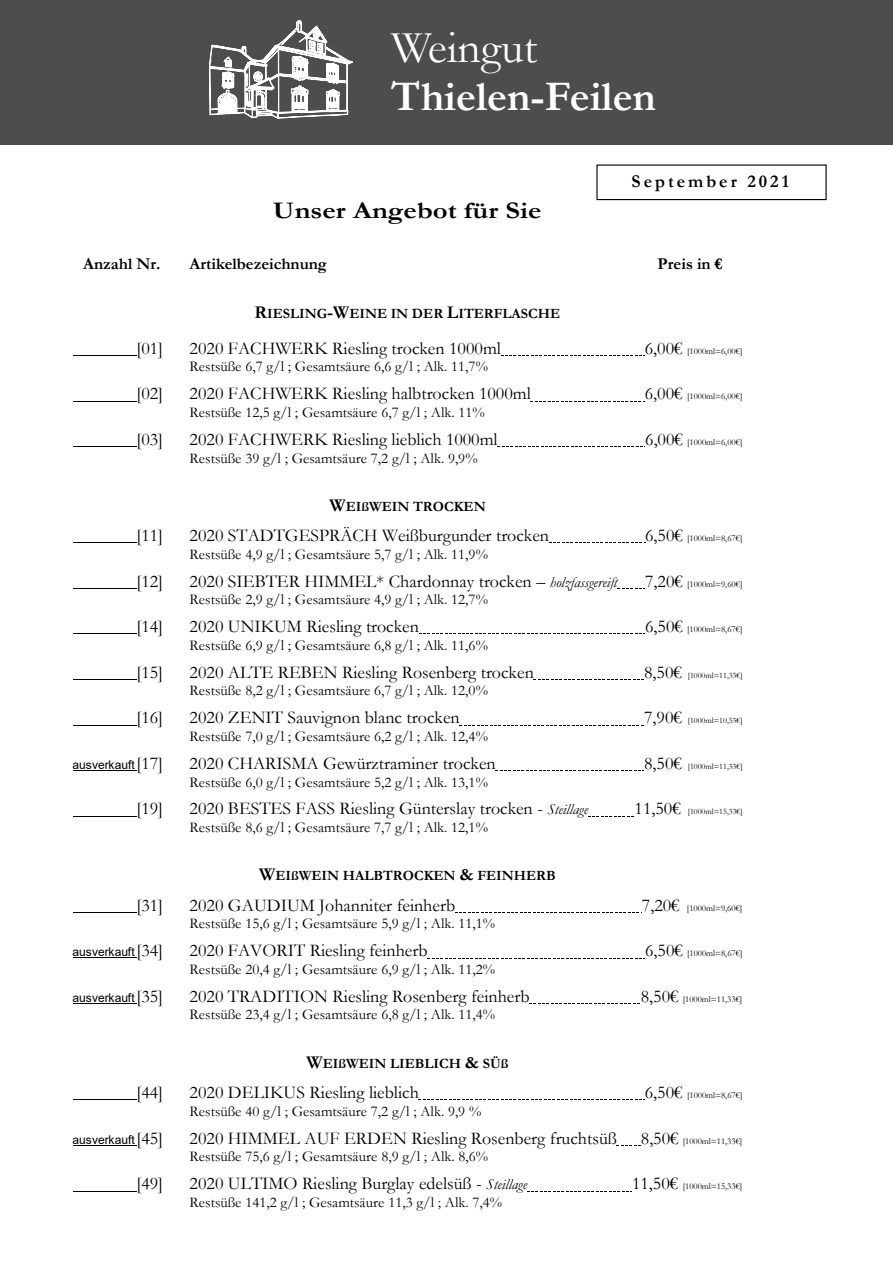
<style>
.page{position:relative;width:893px;height:1263px;background:#fff}
.page>*{position:absolute;margin:0;border:0;box-sizing:border-box;transform-origin:0 0}
.t1{font:45.75px "Garamond";color:#fff}
.t2{font:700 42.45px "Garamond";color:#fff}
.t3{font:700 24px "Garamond";color:#000;scale:1.2 1}
.t4{font:18px "Garamond";color:#000}
.t5{font:700 18px "Garamond";letter-spacing:.17em;color:#000}
.t6{font:700 16.5px "Garamond";color:#000}
.t7{font:15px "Garamond";color:#000}
.t8{font:700 14.25px "Garamond";color:#000}
.t9{font:12px "Arial";letter-spacing:-.005em;color:#000}
.t10{font:9px "Garamond";letter-spacing:-.01em;color:#000}
.t11{font:8.25px "Garamond";letter-spacing:.01em;color:#000}
.s1{font-size:18px}
.s2{font-style:italic;font-size:15px}
.s3{font-family:"Garamond";font-size:18px}
</style>
<div class="page">
<div style="left:0;top:0;width:893px;height:145px;background:#4d4d4f"></div>
<svg style="left:209px;top:21px;width:144px;height:97px"></svg>
<hr style="left:73px;top:355px;width:64px;height:1px;background:#000">
<svg style="left:501px;top:355px;width:144px;height:1px"></svg>
<hr style="left:73px;top:401px;width:64px;height:1px;background:#000">
<svg style="left:531px;top:401px;width:114px;height:1px"></svg>
<hr style="left:73px;top:446px;width:64px;height:1px;background:#000">
<svg style="left:498px;top:446px;width:147px;height:1px"></svg>
<hr style="left:73px;top:542px;width:64px;height:1px;background:#000">
<svg style="left:549px;top:542px;width:96px;height:1px"></svg>
<hr style="left:73px;top:588px;width:64px;height:1px;background:#000">
<svg style="left:618px;top:588px;width:27px;height:1px"></svg>
<hr style="left:73px;top:633px;width:64px;height:1px;background:#000">
<svg style="left:419px;top:633px;width:226px;height:1px"></svg>
<hr style="left:73px;top:679px;width:64px;height:1px;background:#000">
<svg style="left:534px;top:679px;width:110px;height:1px"></svg>
<hr style="left:73px;top:725px;width:64px;height:1px;background:#000">
<svg style="left:460px;top:725px;width:183px;height:1px"></svg>
<hr style="left:73px;top:770px;width:64px;height:1px;background:#000">
<svg style="left:496px;top:770px;width:148px;height:1px"></svg>
<hr style="left:73px;top:816px;width:64px;height:1px;background:#000">
<svg style="left:588px;top:816px;width:46px;height:1px"></svg>
<hr style="left:73px;top:912px;width:64px;height:1px;background:#000">
<svg style="left:455px;top:912px;width:187px;height:1px"></svg>
<hr style="left:73px;top:957px;width:64px;height:1px;background:#000">
<hr style="left:73px;top:1003px;width:64px;height:1px;background:#000">
<svg style="left:529px;top:1003px;width:111px;height:1px"></svg>
<hr style="left:73px;top:1099px;width:64px;height:1px;background:#000">
<svg style="left:419px;top:1099px;width:226px;height:1px"></svg>
<hr style="left:73px;top:1145px;width:64px;height:1px;background:#000">
<svg style="left:617px;top:1145px;width:24px;height:1px"></svg>
<hr style="left:73px;top:1190px;width:64px;height:1px;background:#000">
<div style="left:596px;top:164px;width:231px;height:36px;border:1px solid #000"></div>
<h1 class="t1" style="left:391px;top:17px;width:147px">Weingut</h1>
<h2 class="t2" style="left:391px;top:67px;width:266px">Thielen-Feilen</h2>
<h3 class="t3" style="left:273px;top:194px;width:226px">Unser Angebot für Sie</h3>
<p class="t5" style="left:631px;top:169px;width:159px">September 2021</p>
<p class="t6" style="left:83px;top:252px;width:79px">Anzahl Nr.</p>
<p class="t6" style="left:190px;top:252px;width:139px">Artikelbezeichnung</p>
<p class="t6" style="left:658px;top:252px;width:67px">Preis in €</p>
<p class="t8" style="left:255px;top:304px;width:307px"><span class="s1">R</span>IESLING<span class="s1">-W</span>EINE IN DER <span class="s1">L</span>ITERFLASCHE</p>
<p class="t4" style="left:137px;top:336px;width:28px">[01]</p>
<p class="t4" style="left:190px;top:336px;width:313px">2020 FACHWERK Riesling trocken 1000ml</p>
<p class="t10" style="left:645px;top:345px;width:99px"><span class="s1">6,00€</span> [1000ml=6,00€]</p>
<p class="t7" style="left:190px;top:356px;width:300px">Restsüße 6,7 g/l ; Gesamtsäure 6,6 g/l ; Alk. 11,7%</p>
<p class="t4" style="left:137px;top:381px;width:28px">[02]</p>
<p class="t4" style="left:190px;top:381px;width:343px">2020 FACHWERK Riesling halbtrocken 1000ml</p>
<p class="t10" style="left:645px;top:390px;width:99px"><span class="s1">6,00€</span> [1000ml=6,00€]</p>
<p class="t7" style="left:190px;top:402px;width:297px">Restsüße 12,5 g/l ; Gesamtsäure 6,7 g/l ; Alk. 11%</p>
<p class="t4" style="left:137px;top:427px;width:28px">[03]</p>
<p class="t4" style="left:190px;top:427px;width:310px">2020 FACHWERK Riesling lieblich 1000ml</p>
<p class="t10" style="left:645px;top:436px;width:99px"><span class="s1">6,00€</span> [1000ml=6,00€]</p>
<p class="t7" style="left:190px;top:448px;width:290px">Restsüße 39 g/l ; Gesamtsäure 7,2 g/l ; Alk. 9,9%</p>
<p class="t8" style="left:330px;top:497px;width:158px"><span class="s1">W</span>EIßWEIN TROCKEN</p>
<p class="t4" style="left:137px;top:523px;width:28px">[11]</p>
<p class="t4" style="left:190px;top:523px;width:361px">2020 STADTGESPRÄCH Weißburgunder trocken</p>
<p class="t10" style="left:645px;top:532px;width:99px"><span class="s1">6,50€</span> [1000ml=8,67€]</p>
<p class="t7" style="left:190px;top:544px;width:300px">Restsüße 4,9 g/l ; Gesamtsäure 5,7 g/l ; Alk. 11,9%</p>
<p class="t4" style="left:137px;top:569px;width:28px">[12]</p>
<p class="t4" style="left:190px;top:569px;width:429px">2020 SIEBTER HIMMEL* Chardonnay trocken – <span class="s2">holzfassgereift</span></p>
<p class="t10" style="left:645px;top:578px;width:99px"><span class="s1">7,20€</span> [1000ml=9,60€]</p>
<p class="t7" style="left:190px;top:589px;width:300px">Restsüße 2,9 g/l ; Gesamtsäure 4,9 g/l ; Alk. 12,7%</p>
<p class="t4" style="left:137px;top:614px;width:28px">[14]</p>
<p class="t4" style="left:190px;top:614px;width:231px">2020 UNIKUM Riesling trocken</p>
<p class="t10" style="left:645px;top:623px;width:99px"><span class="s1">6,50€</span> [1000ml=8,67€]</p>
<p class="t7" style="left:190px;top:635px;width:300px">Restsüße 6,9 g/l ; Gesamtsäure 6,8 g/l ; Alk. 11,6%</p>
<p class="t4" style="left:137px;top:660px;width:28px">[15]</p>
<p class="t4" style="left:190px;top:660px;width:346px">2020 ALTE REBEN Riesling Rosenberg trocken</p>
<p class="t11" style="left:644px;top:669px;width:100px"><span class="s1">8,50€</span> [1000ml=11,33€]</p>
<p class="t7" style="left:190px;top:680px;width:300px">Restsüße 8,2 g/l ; Gesamtsäure 6,7 g/l ; Alk. 12,0%</p>
<p class="t4" style="left:137px;top:706px;width:28px">[16]</p>
<p class="t4" style="left:190px;top:706px;width:272px">2020 ZENIT Sauvignon blanc trocken</p>
<p class="t11" style="left:644px;top:715px;width:100px"><span class="s1">7,90€</span> [1000ml=10,53€]</p>
<p class="t7" style="left:190px;top:726px;width:300px">Restsüße 7,0 g/l ; Gesamtsäure 6,2 g/l ; Alk. 12,4%</p>
<p class="t9" style="left:73px;top:756px;width:92px">ausverkauft <span class="s3">[17]</span></p>
<p class="t4" style="left:190px;top:751px;width:308px">2020 CHARISMA Gewürztraminer trocken</p>
<p class="t11" style="left:644px;top:761px;width:100px"><span class="s1">8,50€</span> [1000ml=11,33€]</p>
<p class="t7" style="left:190px;top:772px;width:300px">Restsüße 6,0 g/l ; Gesamtsäure 5,2 g/l ; Alk. 13,1%</p>
<p class="t4" style="left:137px;top:797px;width:28px">[19]</p>
<p class="t4" style="left:190px;top:797px;width:400px">2020 BESTES FASS Riesling Günterslay trocken - <span class="s2">Steillage</span></p>
<p class="t11" style="left:635px;top:806px;width:110px"><span class="s1">11,50€</span> [1000ml=15,33€]</p>
<p class="t7" style="left:190px;top:817px;width:300px">Restsüße 8,6 g/l ; Gesamtsäure 7,7 g/l ; Alk. 12,1%</p>
<p class="t8" style="left:259px;top:866px;width:298px"><span class="s1">W</span>EIßWEIN HALBTROCKEN <span class="s1">&amp;</span> FEINHERB</p>
<p class="t4" style="left:137px;top:893px;width:28px">[31]</p>
<p class="t4" style="left:190px;top:893px;width:267px">2020 GAUDIUM Johanniter feinherb</p>
<p class="t10" style="left:642px;top:902px;width:102px"><span class="s1">7,20€</span> [1000ml=9,60€]</p>
<p class="t7" style="left:190px;top:913px;width:307px">Restsüße 15,6 g/l ; Gesamtsäure 5,9 g/l ; Alk. 11,1%</p>
<p class="t9" style="left:73px;top:944px;width:92px">ausverkauft <span class="s3">[34]</span></p>
<p class="t4" style="left:190px;top:938px;width:240px">2020 FAVORIT Riesling feinherb</p>
<p class="t10" style="left:645px;top:947px;width:99px"><span class="s1">6,50€</span> [1000ml=8,67€]</p>
<p class="t7" style="left:190px;top:959px;width:307px">Restsüße 20,4 g/l ; Gesamtsäure 6,9 g/l ; Alk. 11,2%</p>
<p class="t9" style="left:73px;top:989px;width:92px">ausverkauft <span class="s3">[35]</span></p>
<p class="t4" style="left:190px;top:984px;width:341px">2020 TRADITION Riesling Rosenberg feinherb</p>
<p class="t10" style="left:641px;top:993px;width:103px"><span class="s1">8,50€</span> [1000ml=11,33€]</p>
<p class="t7" style="left:190px;top:1004px;width:307px">Restsüße 23,4 g/l ; Gesamtsäure 6,8 g/l ; Alk. 11,4%</p>
<p class="t8" style="left:306px;top:1053px;width:204px"><span class="s1">W</span>EIßWEIN LIEBLICH <span class="s1">&amp;</span> SÜß</p>
<p class="t4" style="left:137px;top:1080px;width:28px">[44]</p>
<p class="t4" style="left:190px;top:1080px;width:231px">2020 DELIKUS Riesling lieblich</p>
<p class="t10" style="left:645px;top:1089px;width:99px"><span class="s1">6,50€</span> [1000ml=8,67€]</p>
<p class="t7" style="left:190px;top:1101px;width:293px">Restsüße 40 g/l ; Gesamtsäure 7,2 g/l ; Alk. 9,9 %</p>
<p class="t9" style="left:73px;top:1131px;width:92px">ausverkauft <span class="s3">[45]</span></p>
<p class="t4" style="left:190px;top:1126px;width:429px">2020 HIMMEL AUF ERDEN Riesling Rosenberg fruchtsüß</p>
<p class="t10" style="left:641px;top:1135px;width:103px"><span class="s1">8,50€</span> [1000ml=11,33€]</p>
<p class="t7" style="left:190px;top:1146px;width:300px">Restsüße 75,6 g/l ; Gesamtsäure 8,9 g/l ; Alk. 8,6%</p>
<p class="t4" style="left:137px;top:1171px;width:28px">[49]</p>
<p class="t4" style="left:190px;top:1171px;width:339px">2020 ULTIMO Riesling Burglay edelsüß - <span class="s2">Steillage</span></p>
<p class="t10" style="left:632px;top:1180px;width:112px"><span class="s1">11,50€</span> [1000ml=15,33€]</p>
<p class="t7" style="left:190px;top:1192px;width:314px">Restsüße 141,2 g/l ; Gesamtsäure 11,3 g/l ; Alk. 7,4%</p>
</div>
